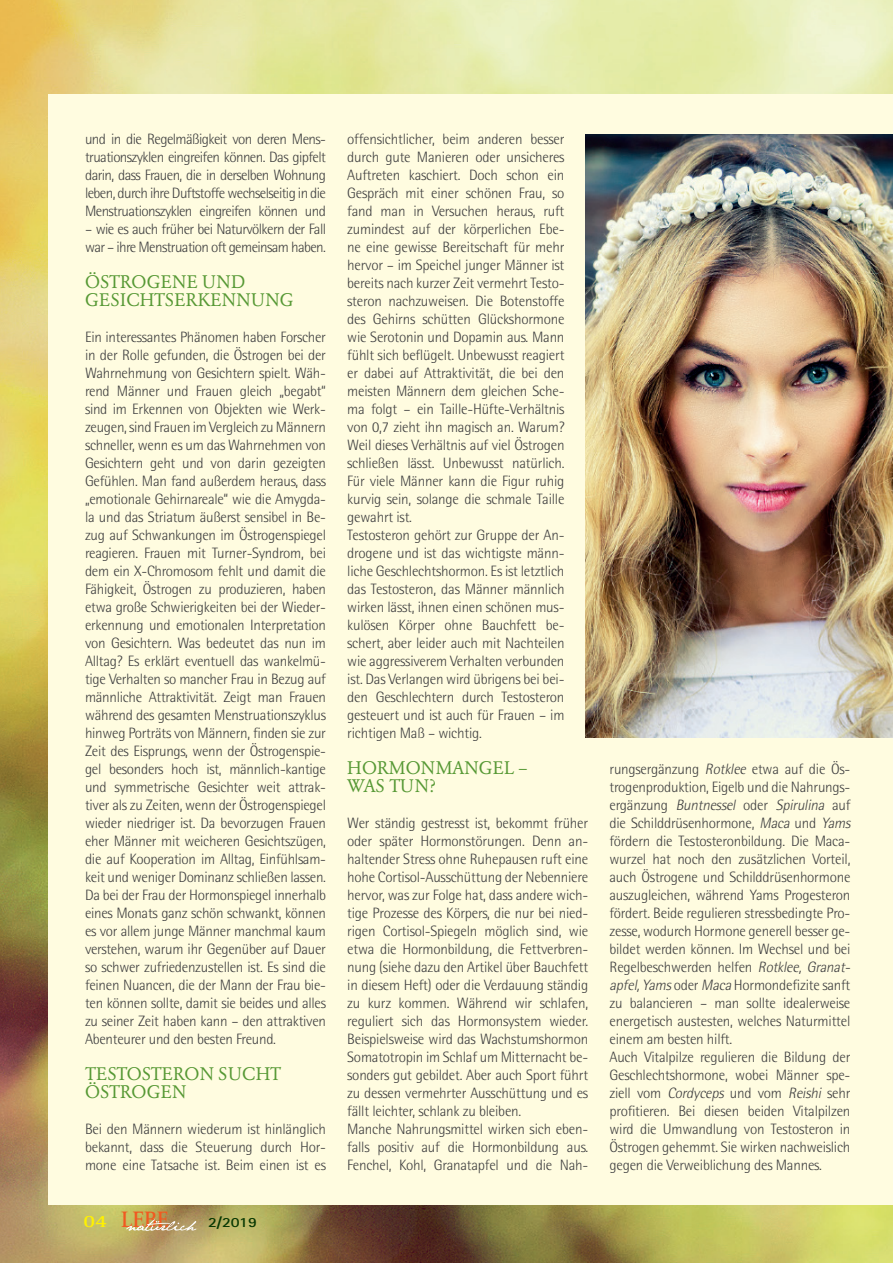
<style>
.page{position:relative;width:893px;height:1263px;background:#fff}
.page>*{position:absolute;margin:0;border:0;box-sizing:border-box;transform-origin:0 0}
.t1{font:700 23.1px "Rotis Serif";color:#f15921;scale:.91 1}
.t2{font:18px/18px "Garamond BQ";letter-spacing:.005em;color:#569834}
.t3{font:18px/18px "Garamond BQ";letter-spacing:.025em;color:#569834}
.t4{font:300 15px/18px "AT Rotis Semi Sans";letter-spacing:-.015em;color:#3e3e3f;text-align:justify}
.t5{font:300 15px/18px "AT Rotis Semi Sans";letter-spacing:-.04em;color:#3e3e3f}
.t6{font:700 14.1px "AT Rotis Sans Serif";color:#073802;scale:1.18 1}
.s1{font-size:17.85px;color:#fff101}
.s2{font-style:italic}
</style>
<div class="page">
<img style="left:0;top:0;width:893px;height:1263px">
<div style="left:49px;top:94px;width:844px;height:1110px;background:#fffce0"></div>
<img style="left:586px;top:134px;width:307px;height:604px">
<svg style="left:126px;top:1219px;width:70px;height:12px"></svg>
<p class="t4" style="left:85px;top:131px;width:242px">und in die Regelmäßigkeit von deren Mens&shy;truationszyklen eingreifen können. Das gipfelt darin, dass Frauen, die in derselben Wohnung leben, durch ihre Duftstoffe wechselseitig in die Menstruationszyklen eingreifen können und</p>
<p class="t5" style="left:85px;top:221px;width:242px">– wie es auch früher bei Naturvölkern der Fall war – ihre Menstruation oft gemeinsam haben.</p>
<p class="t3" style="left:85px;top:273px;width:210px">ÖSTROGENE UND<br>GESICHTSERKENNUNG</p>
<p class="t4" style="left:85px;top:329px;width:242px">Ein interessantes Phänomen haben Forscher in der Rolle gefunden, die Östrogen bei der Wahrnehmung von Gesichtern spielt. Wäh&shy;rend Männer und Frauen gleich „begabt“ sind im Erkennen von Objekten wie Werk&shy;zeugen, sind Frauen im Vergleich zu Männern schneller, wenn es um das Wahrnehmen von Gesichtern geht und von darin gezeigten Gefühlen. Man fand außerdem heraus, dass „emotionale Gehirnareale“ wie die Amygda&shy;la und das Striatum äußerst sensibel in Be&shy;zug auf Schwankungen im Östrogenspiegel reagieren. Frauen mit Turner-Syndrom, bei dem ein X-Chromosom fehlt und damit die Fähigkeit, Östrogen zu produzieren, haben etwa große Schwierigkeiten bei der Wieder&shy;erkennung und emotionalen Interpretation von Gesichtern. Was bedeutet das nun im Alltag? Es erklärt eventuell das wankelmü&shy;tige Verhalten so mancher Frau in Bezug auf männliche Attraktivität. Zeigt man Frauen während des gesamten Menstruationszyklus hinweg Porträts von Männern, finden sie zur Zeit des Eisprungs, wenn der Östrogenspie&shy;gel besonders hoch ist, männlich-kantige und symmetrische Gesichter weit attrak&shy;tiver als zu Zeiten, wenn der Östrogenspiegel wieder niedriger ist. Da bevorzugen Frauen eher Männer mit weicheren Gesichtszügen, die auf Kooperation im Alltag, Einfühlsam&shy;keit und weniger Dominanz schließen lassen.<br>Da bei der Frau der Hormonspiegel innerhalb eines Monats ganz schön schwankt, können es vor allem junge Männer manchmal kaum verstehen, warum ihr Gegenüber auf Dauer so schwer zufriedenzustellen ist. Es sind die feinen Nuancen, die der Mann der Frau bie&shy;ten können sollte, damit sie beides und alles zu seiner Zeit haben kann – den attraktiven Abenteurer und den besten Freund.</p>
<p class="t2" style="left:85px;top:1065px;width:198px">TESTOSTERON SUCHT<br>ÖSTROGEN</p>
<p class="t4" style="left:85px;top:1121px;width:242px">Bei den Männern wiederum ist hinlänglich bekannt, dass die Steuerung durch Hor&shy;mone eine Tatsache ist. Beim einen ist es</p>
<h1 class="t1" style="left:83px;top:1205px;width:95px"><span class="s1">04</span> LEBE</h1>
<p class="t6" style="left:208px;top:1216px;width:43px">2/2019</p>
<p class="t4" style="left:347px;top:131px;width:219px;text-align:left">offensichtlicher, beim anderen besser durch gute Manieren oder unsicheres Auftreten kaschiert. Doch schon ein Gespräch mit einer schönen Frau, so fand man in Versuchen heraus, ruft zumindest auf der körperlichen Ebe&shy;ne eine gewisse Bereitschaft für mehr hervor – im Speichel junger Männer ist bereits nach kurzer Zeit vermehrt Testo&shy;steron nachzuweisen. Die Botenstoffe des Gehirns schütten Glückshormone wie Serotonin und Dopamin aus. Mann fühlt sich beflügelt. Unbewusst reagiert er dabei auf Attraktivität, die bei den meisten Männern dem gleichen Sche&shy;ma folgt – ein Taille-Hüfte-Verhältnis von 0,7 zieht ihn magisch an. Warum?<br>Weil dieses Verhältnis auf viel Östrogen schließen lässt. Unbewusst natürlich.<br>Für viele Männer kann die Figur ruhig kurvig sein, solange die schmale Taille gewahrt ist.<br>Testosteron gehört zur Gruppe der An&shy;drogene und ist das wichtigste männ&shy;liche Geschlechtshormon. Es ist letztlich das Testosteron, das Männer männlich wirken lässt, ihnen einen schönen mus&shy;kulösen Körper ohne Bauchfett be&shy;schert, aber leider auch mit Nachteilen wie aggressiverem Verhalten verbunden ist. Das Verlangen wird übrigens bei bei&shy;den Geschlechtern durch Testosteron gesteuert und ist auch für Frauen – im richtigen Maß – wichtig.</p>
<p class="t2" style="left:347px;top:759px;width:182px">HORMONMANGEL –<br>WAS TUN?</p>
<p class="t4" style="left:347px;top:815px;width:242px;text-align:left">Wer ständig gestresst ist, bekommt früher oder später Hormonstörungen. Denn an&shy;haltender Stress ohne Ruhepausen ruft eine hohe Cortisol-Ausschüttung der Nebenniere hervor, was zur Folge hat, dass andere wich&shy;tige Prozesse des Körpers, die nur bei nied&shy;rigen Cortisol-Spiegeln möglich sind, wie etwa die Hormonbildung, die Fettverbren&shy;nung (siehe dazu den Artikel über Bauchfett in diesem Heft) oder die Verdauung ständig zu kurz kommen. Während wir schlafen, reguliert sich das Hormonsystem wieder.<br>Beispielsweise wird das Wachstumshormon Somatotropin im Schlaf um Mitternacht be&shy;sonders gut gebildet. Aber auch Sport führt zu dessen vermehrter Ausschüttung und es fällt leichter, schlank zu bleiben.<br>Manche Nahrungsmittel wirken sich eben&shy;falls positiv auf die Hormonbildung aus.<br>Fenchel, Kohl, Granatapfel und die Nah-</p>
<p class="t4" style="left:609px;top:761px;width:245px;text-align:left">rungsergänzung <span class="s2">Rotklee</span> etwa auf die Ös&shy;trogenproduktion, Eigelb und die Nahrungs&shy;e rg ä n z u n g <span class="s2">Buntnessel</span> o d e r <span class="s2">Spirulina</span> a u f die Schilddrüsenhormone, <span class="s2">Maca</span> und <span class="s2">Yams </span>fördern die Testosteronbildung. Die Maca&shy;wurzel hat noch den zusätzlichen Vorteil, auch Östrogene und Schilddrüsenhormone auszugleichen, während Yams Progesteron fördert. Beide regulieren stressbedingte Pro&shy;zesse, wodurch Hormone generell besser ge&shy;bildet werden können. Im Wechsel und bei Regelbeschwerden helfen <span class="s2">Rotklee, Granat&shy;apfel,Yams</span>oder <span class="s2">Maca</span> Hormondefizite sanft zu balancieren – man sollte idealerweise energetisch austesten, welches Naturmittel einem am besten hilft.<br>Auch Vitalpilze regulieren die Bildung der Geschlechtshormone, wobei Männer spe&shy;ziell vom <span class="s2">Cordyceps</span> und vom <span class="s2">Reishi</span> sehr profitieren. Bei diesen beiden Vitalpilzen wird die Umwandlung von Testosteron in Östrogen gehemmt. Sie wirken nachweislich gegen die Verweiblichung des Mannes.</p>
</div>
